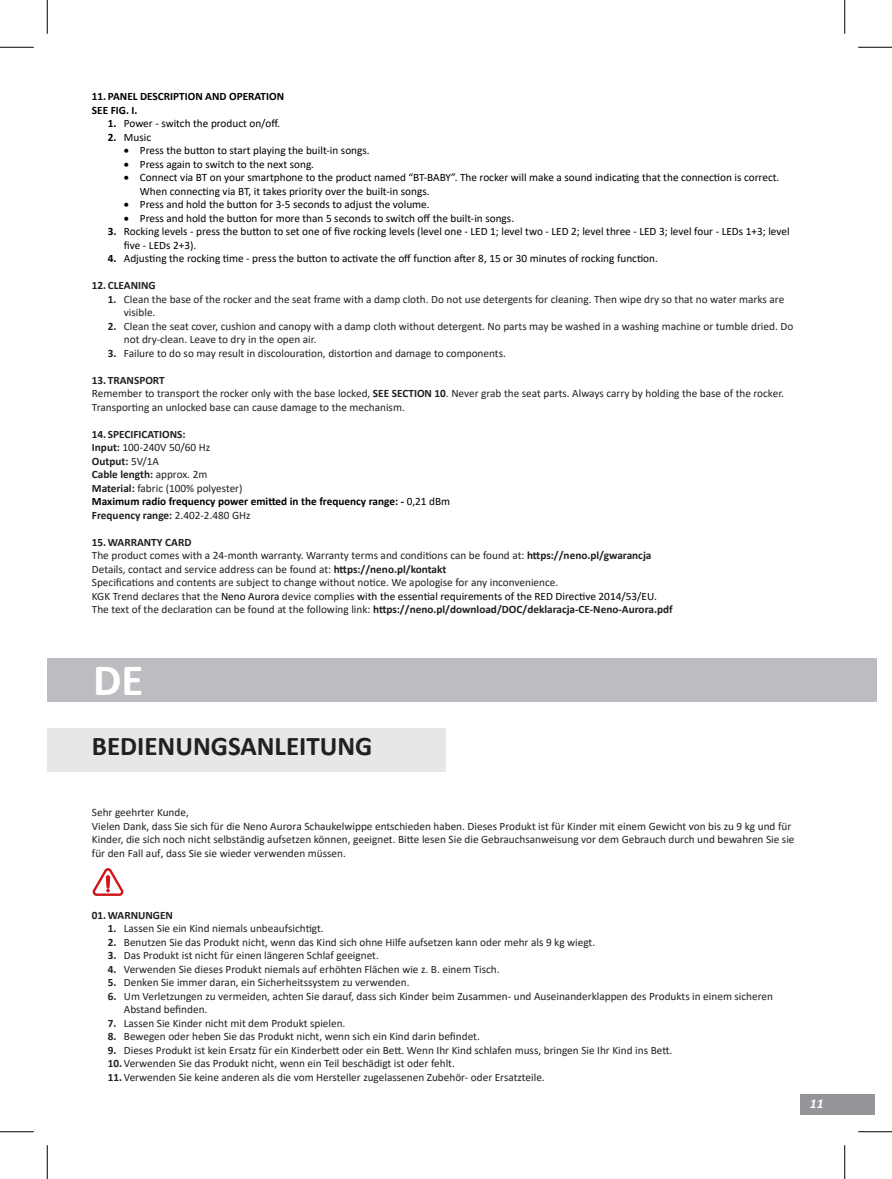
<style>
.page{position:relative;width:892px;height:1179px;background:#fff}
.page>*{position:absolute;margin:0;border:0;box-sizing:border-box;transform-origin:0 0}
.t1{font:700 45px "Calibri";color:#fff}
.JĘZYK_do_spisu_treści{font:700 27px "Calibri";color:#231f20}
.t2{font:italic 700 13.5px "Calibri";color:#fff}
.List_Paragraph{font:11.25px/13.5px "Calibri";color:#231f20}
.t3{font:11.25px/13.5px "Calibri";color:#000}
.t4{font:700 11.25px "Calibri";color:#231f20}
.List_Paragraph-2{font:700 11.25px "Calibri";color:#000}
.s1{font-weight:700}
.s2{font-weight:400}
.s3{color:#231f20}
</style>
<div class="page">
<div style="left:800px;top:1095px;width:75px;height:20px;background:#939598"></div>
<div style="left:47px;top:728px;width:399px;height:44px;background:#e6e7e9"></div>
<div style="left:47px;top:658px;width:829px;height:43px;background:#bcbdc0"></div>
<svg style="left:92px;top:868px;width:32px;height:28px"></svg>
<hr style="left:0;top:47px;width:34px;height:1px;background:#000">
<hr style="left:858px;top:47px;width:34px;height:1px;background:#000">
<hr style="left:0;top:1131px;width:34px;height:1px;background:#000">
<hr style="left:858px;top:1131px;width:34px;height:1px;background:#000">
<hr style="left:47px;top:0;width:1px;height:34px;background:#000">
<hr style="left:47px;top:1145px;width:1px;height:34px;background:#000">
<hr style="left:844px;top:0;width:1px;height:34px;background:#000">
<hr style="left:844px;top:1145px;width:1px;height:34px;background:#000">
<p class="List_Paragraph-2" style="left:92px;top:89px;width:194px">11. PANEL DESCRIPTION AND OPERATION</p>
<p class="List_Paragraph-2" style="left:92px;top:102px;width:47px">SEE FIG. I.</p>
<p class="t3" style="left:108px;top:117px;width:174px"><span class="s1">1.</span> Power - switch the product on/off.</p>
<p class="t3" style="left:108px;top:130px;width:45px"><span class="s1">2.</span> Music</p>
<p class="t3" style="left:124px;top:144px;width:247px">• Press the button to start playing the built-in songs.</p>
<p class="t3" style="left:124px;top:157px;width:192px">• Press again to switch to the next song.</p>
<p class="t3" style="left:140px;top:171px;width:641px;text-indent:-16px">• Connect via BT on your smartphone to the product named “BT-BABY”. The rocker will make a sound indicating that the connection is correct.<br>When connecting via BT, it takes priority over the built-in songs.</p>
<p class="t3" style="left:124px;top:198px;width:307px">• Press and hold the button for 3-5 seconds to adjust the volume.</p>
<p class="t3" style="left:124px;top:211px;width:392px">• Press and hold the button for more than 5 seconds to switch off the built-in songs.</p>
<p class="t3" style="left:124px;top:225px;width:667px;text-indent:-16px"><span class="s1">3.</span> Rocking levels - press the button to set one of five rocking levels (level one - LED 1; level two - LED 2; level three - LED 3; level four - LEDs 1+3; level five - LEDs 2+3).</p>
<p class="t3" style="left:108px;top:252px;width:551px"><span class="s1">4.</span> Adjusting the rocking time - press the button to activate the off function after 8, 15 or 30 minutes of rocking function.</p>
<p class="t4" style="left:92px;top:278px;width:65px">12. CLEANING</p>
<p class="List_Paragraph" style="left:124px;top:292px;width:662px;text-indent:-16px"><span class="s1">1.</span> Clean the base of the rocker and the seat frame with a damp cloth. Do not use detergents for cleaning. Then wipe dry so that no water marks are visible.</p>
<p class="List_Paragraph" style="left:124px;top:319px;width:671px;text-indent:-16px"><span class="s1">2.</span> Clean the seat cover, cushion and canopy with a damp cloth without detergent. No parts may be washed in a washing machine or tumble dried. Do not dry-clean. Leave to dry in the open air.</p>
<p class="List_Paragraph" style="left:108px;top:346px;width:399px"><span class="s1">3.</span> Failure to do so may result in discolouration, distortion and damage to components.</p>
<p class="t4" style="left:92px;top:372px;width:74px">13. TRANSPORT</p>
<p class="List_Paragraph" style="left:92px;top:387px;width:693px">Remember to transport the rocker only with the base locked, <span class="s1">SEE SECTION 10</span>. Never grab the seat parts. Always carry by holding the base of the rocker.</p>
<p class="List_Paragraph" style="left:92px;top:400px;width:314px">Transporting an unlocked base can cause damage to the mechanism.</p>
<p class="t4" style="left:92px;top:426px;width:95px">14. SPECIFICATIONS:</p>
<p class="List_Paragraph" style="left:92px;top:441px;width:120px"><span class="s1">Input:</span> 100-240V 50/60 Hz</p>
<p class="t4" style="left:92px;top:453px;width:69px">Output: <span class="s2">5V/1A</span></p>
<p class="t4" style="left:92px;top:467px;width:117px">Cable length: <span class="s2">approx. 2m</span></p>
<p class="List_Paragraph" style="left:92px;top:481px;width:152px"><span class="s1">Material:</span> fabric (100% polyester)</p>
<p class="List_Paragraph-2" style="left:92px;top:494px;width:360px">Maximum radio frequency power emitted in the frequency range: - <span class="s2">0,21 dBm</span></p>
<p class="t4" style="left:92px;top:507px;width:160px">Frequency range: <span class="s2">2.402-2.480 GHz</span></p>
<p class="t4" style="left:92px;top:534px;width:101px">15.WARRANTY CARD</p>
<p class="List_Paragraph" style="left:92px;top:549px;width:561px">The product comes with a 24-month warranty. Warranty terms and conditions can be found at: <span class="s1">https://neno.pl/gwarancja</span></p>
<p class="List_Paragraph" style="left:92px;top:562px;width:356px">Details, contact and service address can be found at: <span class="s1">https://neno.pl/kontakt</span></p>
<p class="List_Paragraph" style="left:92px;top:576px;width:468px">Specifications and contents are subject to change without notice. We apologise for any inconvenience.</p>
<p class="t3" style="left:92px;top:589px;width:566px"><span class="s3">KGK Trend declares that the</span> Neno Aurora <span class="s3">device complies</span> with the essential requirements of the RED Directive 2014/53/EU.</p>
<p class="t4" style="left:92px;top:602px;width:582px"><span class="s2">The text of the declaration can be found at the following link:</span> https://neno.pl/download/DOC/deklaracja-CE-Neno-Aurora.pdf</p>
<p class="t1" style="left:93px;top:648px;width:52px">DE</p>
<p class="JĘZYK_do_spisu_treści" style="left:92px;top:726px;width:282px">BEDIENUNGSANLEITUNG</p>
<p class="List_Paragraph" style="left:92px;top:805px;width:98px">Sehr geehrter Kunde,</p>
<p class="List_Paragraph" style="left:92px;top:819px;width:704px">Vielen Dank, dass Sie sich für die Neno Aurora Schaukelwippe entschieden haben. Dieses Produkt ist für Kinder mit einem Gewicht von bis zu 9 kg und für<br>Kinder, die sich noch nicht selbständig aufsetzen können, geeignet. Bitte lesen Sie die Gebrauchsanweisung vor dem Gebrauch durch und bewahren Sie sie für den Fall auf, dass Sie sie wieder verwenden müssen.</p>
<p class="t4" style="left:92px;top:907px;width:83px">01.WARNUNGEN</p>
<p class="List_Paragraph" style="left:108px;top:921px;width:217px"><span class="s1">1.</span> Lassen Sie ein Kind niemals unbeaufsichtigt.</p>
<p class="List_Paragraph" style="left:108px;top:935px;width:489px"><span class="s1">2.</span> Benutzen Sie das Produkt nicht, wenn das Kind sich ohne Hilfe aufsetzen kann oder mehr als 9 kg wiegt.</p>
<p class="List_Paragraph" style="left:108px;top:948px;width:272px"><span class="s1">3.</span> Das Produkt ist nicht für einen längeren Schlaf geeignet.</p>
<p class="List_Paragraph" style="left:108px;top:962px;width:393px"><span class="s1">4.</span> Verwenden Sie dieses Produkt niemals auf erhöhten Flächen wie z. B. einem Tisch.</p>
<p class="List_Paragraph" style="left:108px;top:975px;width:303px"><span class="s1">5.</span> Denken Sie immer daran, ein Sicherheitssystem zu verwenden.</p>
<p class="List_Paragraph" style="left:124px;top:989px;width:651px;text-indent:-16px"><span class="s1">6.</span> Um Verletzungen zu vermeiden, achten Sie darauf, dass sich Kinder beim Zusammen- und Auseinanderklappen des Produkts in einem sicheren<br>Abstand befinden.</p>
<p class="List_Paragraph" style="left:108px;top:1016px;width:239px"><span class="s1">7.</span> Lassen Sie Kinder nicht mit dem Produkt spielen.</p>
<p class="List_Paragraph" style="left:108px;top:1029px;width:373px"><span class="s1">8.</span> Bewegen oder heben Sie das Produkt nicht, wenn sich ein Kind darin befindet.</p>
<p class="List_Paragraph" style="left:108px;top:1043px;width:566px"><span class="s1">9.</span> Dieses Produkt ist kein Ersatz für ein Kinderbett oder ein Bett. Wenn Ihr Kind schlafen muss, bringen Sie Ihr Kind ins Bett.</p>
<p class="List_Paragraph" style="left:108px;top:1056px;width:348px"><span class="s1">10.</span>Verwenden Sie das Produkt nicht, wenn ein Teil beschädigt ist oder fehlt.</p>
<p class="List_Paragraph" style="left:108px;top:1070px;width:438px"><span class="s1">11.</span>Verwenden Sie keine anderen als die vom Hersteller zugelassenen Zubehör- oder Ersatzteile.</p>
<p class="t2" style="left:810px;top:1094px;width:15px">11</p>
</div>
